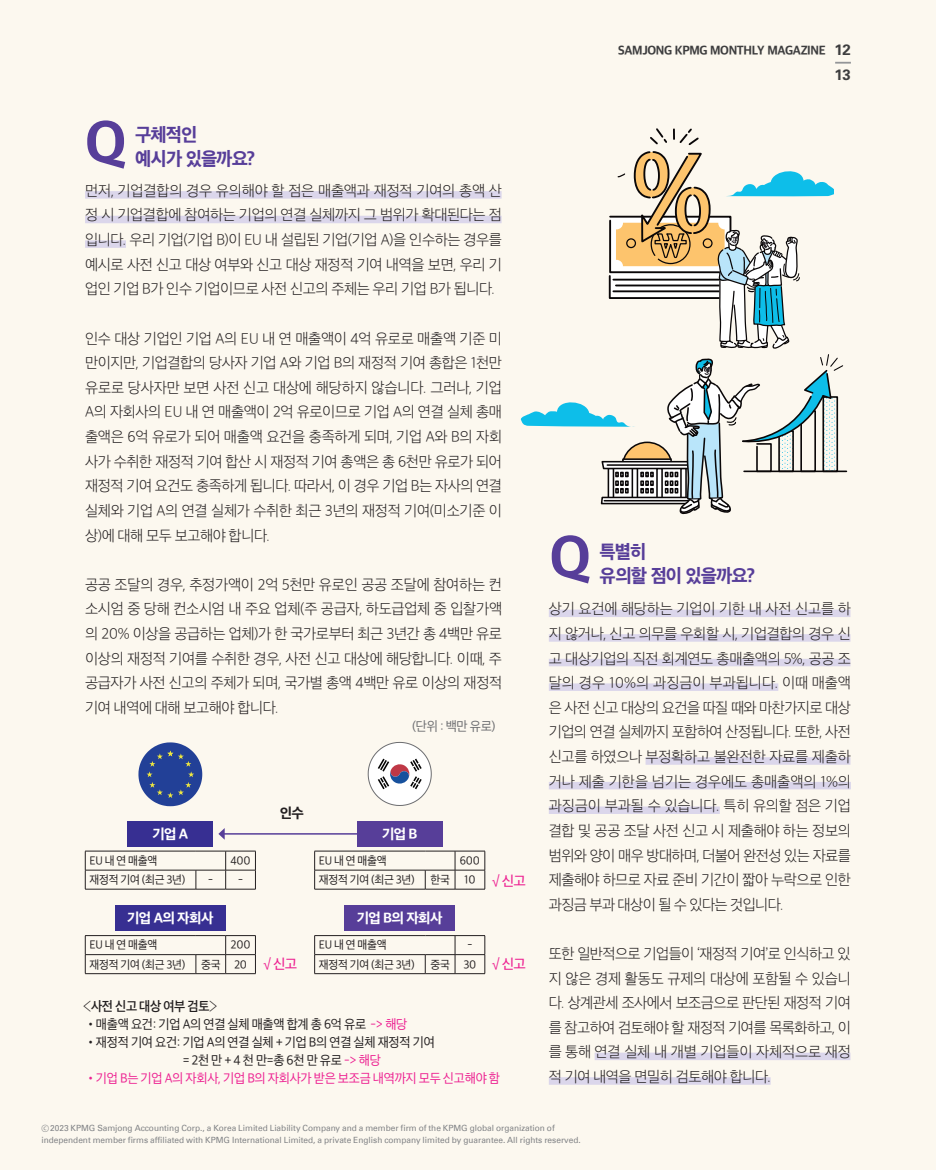
<style>
.page{position:relative;width:936px;height:1170px;background:#fff}
.page>*{position:absolute;margin:0;border:0;box-sizing:border-box;transform-origin:0 0}
.t1{font:55.65px "SD Gothic Neoa Uni h Eb";color:#573e99}
.t2{font:18px/24px "SD Gothic Neoa Uni h Eb";letter-spacing:-.05em;color:#573e99}
.t3{font:700 15px/25.3px "Univers LT Std";color:#3e3e3f}
.t4{font:14.55px/24.6px "SD Gothic Neoa b Ult Lt";letter-spacing:-.03em;color:#231f20;text-align:justify}
.t5{font:13.5px "SD Gothic Neoa Uni h Eb";letter-spacing:-.04em;color:#fff}
.t6{font:13.5px "SD Gothic Neoa Uni e Md";color:#ed2292}
.t7{font:13.5px "SD Gothic Neoa Uni h Eb";color:#231f20}
.t8{font:12.75px/18px "SD Gothic Neoa d Rg";letter-spacing:-.02em;color:#231f20;scale:.95 1}
.t9{font:12.75px "SD Gothic Neoa d Rg";letter-spacing:-.02em;color:#ed2292;scale:.95 1}
.t10{font:12.75px "SD Gothic Neoa f Sm";letter-spacing:-.02em;color:#231f20;scale:.95 1}
.t11{font:12.75px "SD Gothic Neoa d Rg";color:#6c6d70;scale:.95 1}
.t12{font:12px "SD Gothic Neoa Uni h Eb";letter-spacing:-.03em;color:#3e3e3f}
.t13{font:11.25px "SD Gothic Neoa d Rg";letter-spacing:-.02em;color:#231f20;scale:.95 1}
.t14{font:8.55px/12.5px "Universfor KPMG";color:#808285}
.s1{color:#ed2292}
.s2{font-family:"SD Gothic Neoa Uni b Ul"}
</style>
<div class="page">
<div style="left:0;top:0;width:935px;height:1169px;background:#fcf8ef"></div>
<svg style="left:835px;top:62px;width:15px;height:2px"></svg>
<div style="left:128px;top:821px;width:85px;height:25px;background:#372f92"></div>
<div style="left:115px;top:905px;width:111px;height:26px;background:#372f92"></div>
<div style="left:344px;top:905px;width:111px;height:26px;background:#573e99"></div>
<div style="left:357px;top:821px;width:85px;height:25px;background:#573e99"></div>
<div style="left:85px;top:191px;width:416px;height:8px;background:#dbd6eb"></div>
<div style="left:85px;top:216px;width:416px;height:7px;background:#dbd6eb"></div>
<div style="left:85px;top:240px;width:41px;height:8px;background:#dbd6eb"></div>
<div style="left:549px;top:609px;width:301px;height:8px;background:#dbd6eb"></div>
<div style="left:549px;top:634px;width:301px;height:7px;background:#dbd6eb"></div>
<div style="left:549px;top:658px;width:301px;height:8px;background:#dbd6eb"></div>
<div style="left:549px;top:683px;width:229px;height:8px;background:#dbd6eb"></div>
<div style="left:645px;top:757px;width:205px;height:7px;background:#dbd6eb"></div>
<div style="left:549px;top:781px;width:301px;height:8px;background:#dbd6eb"></div>
<div style="left:549px;top:806px;width:170px;height:8px;background:#dbd6eb"></div>
<div style="left:594px;top:1052px;width:256px;height:8px;background:#dbd6eb"></div>
<div style="left:549px;top:1077px;width:221px;height:7px;background:#dbd6eb"></div>
<hr style="left:744px;top:470px;width:102px;height:2px;background:#0a0708">
<svg style="left:520px;top:128px;width:324px;height:387px"></svg>
<svg style="left:138px;top:742px;width:64px;height:64px"></svg>
<svg style="left:367px;top:741px;width:65px;height:65px"></svg>
<hr style="left:85px;top:850px;width:111px;height:1px;background:#231f20">
<hr style="left:196px;top:850px;width:30px;height:1px;background:#231f20">
<hr style="left:85px;top:869px;width:111px;height:1px;background:#231f20">
<svg style="left:85px;top:851px;width:1px;height:37px"></svg>
<hr style="left:196px;top:869px;width:30px;height:1px;background:#231f20">
<svg style="left:196px;top:870px;width:1px;height:18px"></svg>
<hr style="left:85px;top:888px;width:111px;height:1px;background:#231f20">
<hr style="left:196px;top:888px;width:30px;height:1px;background:#231f20">
<svg style="left:225px;top:850px;width:31px;height:39px"></svg>
<hr style="left:85px;top:935px;width:111px;height:1px;background:#231f20">
<hr style="left:196px;top:935px;width:30px;height:1px;background:#231f20">
<hr style="left:85px;top:954px;width:111px;height:1px;background:#231f20">
<svg style="left:85px;top:935px;width:1px;height:38px"></svg>
<hr style="left:196px;top:954px;width:30px;height:1px;background:#231f20">
<svg style="left:196px;top:954px;width:1px;height:19px"></svg>
<hr style="left:85px;top:973px;width:111px;height:1px;background:#231f20">
<hr style="left:196px;top:973px;width:30px;height:1px;background:#231f20">
<svg style="left:225px;top:935px;width:31px;height:39px"></svg>
<hr style="left:314px;top:850px;width:111px;height:1px;background:#231f20">
<hr style="left:425px;top:850px;width:30px;height:1px;background:#231f20">
<hr style="left:455px;top:850px;width:30px;height:1px;background:#231f20">
<hr style="left:314px;top:869px;width:111px;height:1px;background:#231f20">
<svg style="left:314px;top:851px;width:1px;height:37px"></svg>
<hr style="left:425px;top:869px;width:30px;height:1px;background:#231f20">
<svg style="left:425px;top:870px;width:1px;height:18px"></svg>
<hr style="left:455px;top:869px;width:30px;height:1px;background:#231f20">
<svg style="left:455px;top:851px;width:1px;height:37px"></svg>
<svg style="left:484px;top:851px;width:1px;height:37px"></svg>
<hr style="left:314px;top:888px;width:111px;height:1px;background:#231f20">
<hr style="left:425px;top:888px;width:30px;height:1px;background:#231f20">
<hr style="left:455px;top:888px;width:30px;height:1px;background:#231f20">
<hr style="left:314px;top:935px;width:111px;height:1px;background:#231f20">
<hr style="left:425px;top:935px;width:30px;height:1px;background:#231f20">
<hr style="left:455px;top:935px;width:30px;height:1px;background:#231f20">
<hr style="left:314px;top:954px;width:111px;height:1px;background:#231f20">
<svg style="left:314px;top:935px;width:1px;height:38px"></svg>
<hr style="left:425px;top:954px;width:30px;height:1px;background:#231f20">
<svg style="left:425px;top:954px;width:1px;height:19px"></svg>
<hr style="left:455px;top:954px;width:30px;height:1px;background:#231f20">
<svg style="left:455px;top:935px;width:1px;height:38px"></svg>
<svg style="left:484px;top:935px;width:1px;height:38px"></svg>
<hr style="left:314px;top:973px;width:111px;height:1px;background:#231f20">
<hr style="left:425px;top:973px;width:30px;height:1px;background:#231f20">
<hr style="left:455px;top:973px;width:30px;height:1px;background:#231f20">
<hr style="left:224px;top:833px;width:138px;height:1px;background:#573e99">
<svg style="left:218px;top:828px;width:7px;height:11px"></svg>
<h1 class="t1" style="left:85px;top:115px;width:42px">Q</h1>
<p class="t2" style="left:135px;top:122px;width:122px">구체적인<br>예시가 있을까요?</p>
<p class="t4" style="left:85px;top:178px;width:418px">먼저, 기업결합의 경우 유의해야 할 점은 매출액과 재정적 기여의 총액 산 정 시 기업결합에 참여하는 기업의 연결 실체까지 그 범위가 확대된다는 점 입니다. 우리 기업(기업 B)이 EU 내 설립된 기업(기업 A)을 인수하는 경우를 예시로 사전 신고 대상 여부와 신고 대상 재정적 기여 내역을 보면, 우리 기 업인 기업 B가 인수 기업이므로 사전 신고의 주체는 우리 기업 B가 됩니다.</p>
<p class="t4" style="left:85px;top:326px;width:418px">인수 대상 기업인 기업 A의 EU 내 연 매출액이 4억 유로로 매출액 기준 미 만이지만, 기업결합의 당사자 기업 A와 기업 B의 재정적 기여 총합은 1천만 유로로 당사자만 보면 사전 신고 대상에 해당하지 않습니다. 그러나, 기업 A의 자회사의 EU 내 연 매출액이 2억 유로이므로 기업 A의 연결 실체 총매 출액은 6억 유로가 되어 매출액 요건을 충족하게 되며, 기업 A와 B의 자회 사가 수취한 재정적 기여 합산 시 재정적 기여 총액은 총 6천만 유로가 되어 재정적 기여 요건도 충족하게 됩니다. 따라서, 이 경우 기업 B는 자사의 연결 실체와 기업 A의 연결 실체가 수취한 최근 3년의 재정적 기여(미소기준 이 상)에 대해 모두 보고해야 합니다.</p>
<p class="t4" style="left:85px;top:572px;width:418px">공공 조달의 경우, 추정가액이 2억 5천만 유로인 공공 조달에 참여하는 컨 소시엄 중 당해 컨소시엄 내 주요 업체(주 공급자, 하도급업체 중 입찰가액 의 20% 이상을 공급하는 업체)가 한 국가로부터 최근 3년간 총 4백만 유로 이상의 재정적 기여를 수취한 경우, 사전 신고 대상에 해당합니다. 이때, 주 공급자가 사전 신고의 주체가 되며, 국가별 총액 4백만 유로 이상의 재정적 기여 내역에 대해 보고해야 합니다.</p>
<p class="t5" style="left:152px;top:827px;width:37px">기업 A</p>
<p class="t13" style="left:89px;top:854px;width:73px">EU 내 연 매출액</p>
<p class="t13" style="left:230px;top:854px;width:23px">400</p>
<p class="t13" style="left:89px;top:873px;width:102px">재정적 기여 (최근 3년)</p>
<p class="t13" style="left:208px;top:873px;width:38px">- -</p>
<p class="t11" style="left:412px;top:719px;width:90px">(단위 : 백만 유로)</p>
<p class="t7" style="left:280px;top:806px;width:26px">인수</p>
<p class="t5" style="left:382px;top:827px;width:37px">기업 B</p>
<p class="t13" style="left:319px;top:854px;width:73px">EU 내 연 매출액</p>
<p class="t13" style="left:460px;top:854px;width:23px">600</p>
<p class="t13" style="left:319px;top:873px;width:102px">재정적 기여 (최근 3년)</p>
<p class="t13" style="left:430px;top:873px;width:22px">한국</p>
<p class="t13" style="left:464px;top:873px;width:13px">10</p>
<p class="t6" style="left:491px;top:874px;width:36px">√ 신고</p>
<p class="t5" style="left:127px;top:911px;width:88px">기업 A의 자회사</p>
<p class="t5" style="left:357px;top:911px;width:87px">기업 B의 자회사</p>
<p class="t13" style="left:89px;top:939px;width:73px">EU 내 연 매출액</p>
<p class="t13" style="left:230px;top:939px;width:22px">200</p>
<p class="t13" style="left:89px;top:958px;width:102px">재정적 기여 (최근 3년)</p>
<p class="t13" style="left:201px;top:958px;width:50px">중국 20</p>
<p class="t13" style="left:319px;top:939px;width:73px">EU 내 연 매출액</p>
<p class="t13" style="left:467px;top:939px;width:7px">-</p>
<p class="t13" style="left:319px;top:958px;width:102px">재정적 기여 (최근 3년)</p>
<p class="t13" style="left:430px;top:958px;width:50px">중국 30</p>
<p class="t6" style="left:263px;top:957px;width:36px">√ 신고</p>
<p class="t6" style="left:491px;top:957px;width:36px">√ 신고</p>
<p class="t10" style="left:80px;top:1000px;width:149px">‹사전 신고 대상 여부 검토›</p>
<p class="t8" style="left:85px;top:1015px;width:341px">•매출액 요건: 기업 A의 연결 실체 매출액 합계 총 6억 유로 <span class="s1">-&gt; 해당</span></p>
<p class="t8" style="left:183px;top:1033px;width:267px;text-indent:-98px">•재정적 기여 요건: 기업 A의 연결 실체 + 기업 B의 연결 실체 재정적 기여 = 2천 만 + 4 천 만=총 6천 만 유로 <span class="s1">-&gt; 해당</span></p>
<p class="t9" style="left:85px;top:1072px;width:438px">•기업 B는 기업 A의 자회사, 기업 B의 자회사가 받은 보조금 내역까지 모두 신고해야 함</p>
<p class="t12" style="left:618px;top:44px;width:209px">SAMJONG KPMG MONTHLY MAGAZINE</p>
<p class="t3" style="left:834px;top:37px;width:18px">12<br>13</p>
<h1 class="t1" style="left:549px;top:529px;width:42px">Q</h1>
<p class="t2" style="left:599px;top:539px;width:157px">특별히<br>유의할 점이 있을까요?</p>
<p class="t4" style="left:549px;top:596px;width:303px">상기 요건에 해당하는 기업이 기한 내 사전 신고를 하 지 않거나, 신고 의무를 우회할 시, 기업결합의 경우 신 고 대상기업의 직전 회계연도 총매출액의 5%, 공공 조 달의 경우 10%의 과징금이 부과됩니다. 이때 매출액 은 사전 신고 대상의 요건을 따질 때와 마찬가지로 대상 기업의 연결 실체까지 포함하여 산정됩니다. 또한, 사전 신고를 하였으나 부정확하고 불완전한 자료를 제출하 거나 제출 기한을 넘기는 경우에도 총매출액의 1%의 과징금이 부과될 수 있습니다. 특히 유의할 점은 기업 결합 및 공공 조달 사전 신고 시 제출해야 하는 정보의 범위와 양이 매우 방대하며, 더불어 완전성 있는 자료를 제출해야 하므로 자료 준비 기간이 짧아 누락으로 인한 과징금 부과 대상이 될 수 있다는 것입니다.</p>
<p class="t4" style="left:549px;top:941px;width:303px">또한 일반적으로 기업들이 ‘재정적 기여’로 인식하고 있 지 않은 경제 활동도 규제의 대상에 포함될 수 있습니 다. 상계관세 조사에서 보조금으로 판단된 재정적 기여 를 참고하여 검토해야 할 재정적 기여를 목록화하고, 이 를 통해 연결 실체 내 개별 기업들이 자체적으로 재정 적 기여 내역을 면밀히 검토해야 합니다.</p>
<p class="t14" style="left:41px;top:1121px;width:541px"><span class="s2">ⓒ</span> 2023 KPMG Samjong Accounting Corp., a Korea Limited Liability Company and a member firm of the KPMG global organization of independent member firms affiliated with KPMG International Limited, a private English company limited by guarantee. All rights reserved.</p>
</div>
